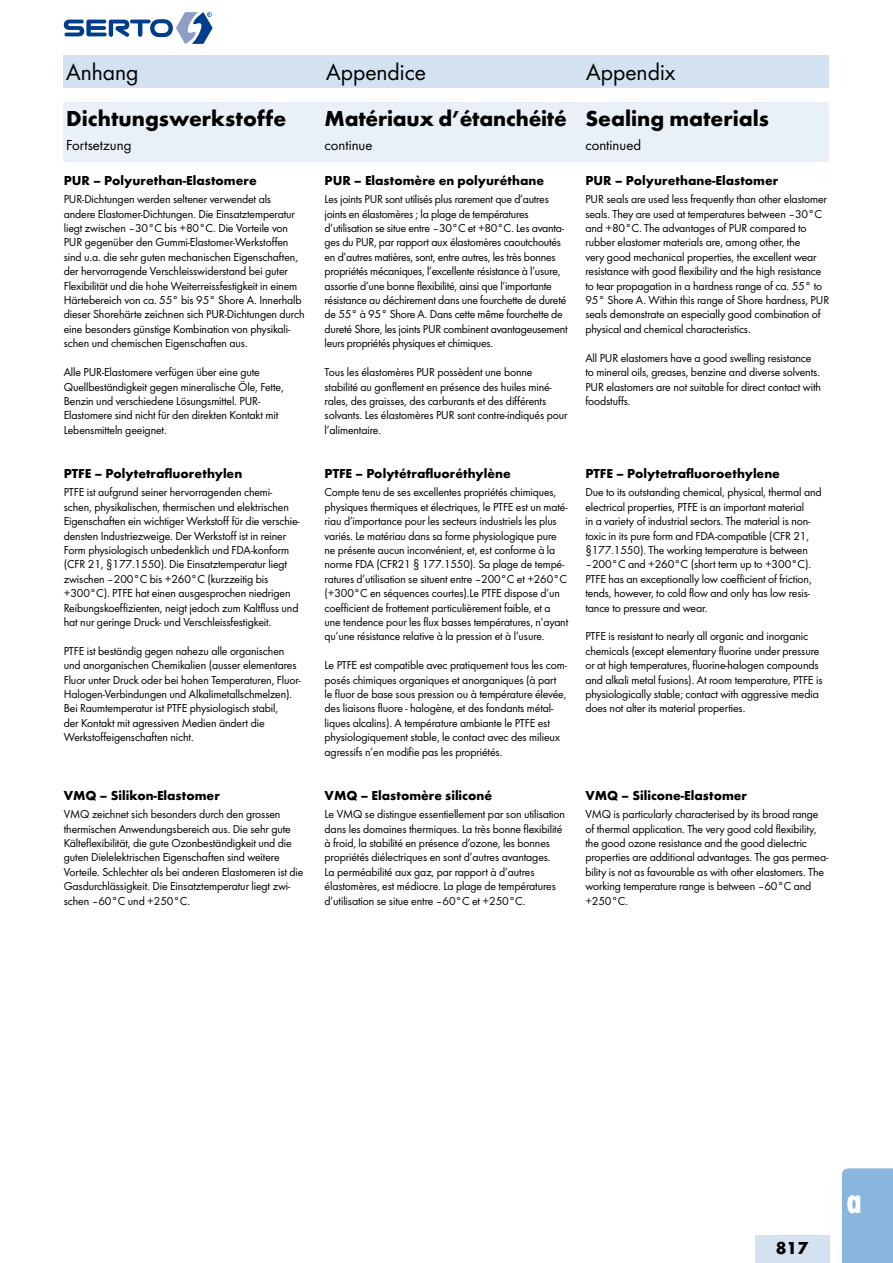
<style>
.page{position:relative;width:893px;height:1263px;background:#fff}
.page>*{position:absolute;margin:0;border:0;box-sizing:border-box;transform-origin:0 0}
.t1{font:700 39px "Futura Con";color:#fff}
.t2{font:24px "Futura Boo";color:#000}
.t3{font:700 22.5px "Futura";color:#000}
.t4{font:700 18px "Futura";color:#000}
.t5{font:15px "Futura Boo";color:#000}
.t6{font:700 13.5px "Futura";color:#000}
.t7{font:12px/14.4px "Futura Boo";letter-spacing:-.01em;color:#000}
</style>
<div class="page">
<svg style="left:64px;top:12px;width:149px;height:32px"></svg>
<div style="left:64px;top:55px;width:765px;height:33px;background:#d4e1f1"></div>
<div style="left:64px;top:102px;width:765px;height:60px;background:#eaf0f8"></div>
<div style="left:755px;top:1235px;width:74px;height:28px;background:#d4e1f1"></div>
<div style="left:842px;top:1168px;width:51px;height:95px;background:#8ab5dd"></div>
<h2 class="t2" style="left:66px;top:58px;width:74px">Anhang</h2>
<h2 class="t2" style="left:326px;top:58px;width:101px">Appendice</h2>
<h2 class="t2" style="left:586px;top:58px;width:91px">Appendix</h2>
<h3 class="t3" style="left:66px;top:104px;width:222px">Dichtungswerkstoffe</h3>
<p class="t5" style="left:66px;top:136px;width:67px">Fortsetzung</p>
<p class="t6" style="left:64px;top:172px;width:195px">PUR – Polyurethan-Elastomere</p>
<p class="t7" style="left:64px;top:192px;width:242px">PUR-Dichtungen werden seltener verwendet als andere Elastomer-Dichtungen. Die Einsatztemperatur liegt zwischen –30°C bis +80°C. Die Vorteile von PUR gegenüber den Gummi-Elastomer-Werkstoffen sind u.a. die sehr guten mechanischen Eigenschaften, der hervorragende Verschleisswiderstand bei guter Flexibilität und die hohe Weiterreissfestigkeit in einem Härtebereich von ca. 55° bis 95° Shore A. Innerhalb dieser Shorehärte zeichnen sich PUR-Dichtungen durch eine besonders günstige Kombination von physikali&shy;schen und chemischen Eigenschaften aus.</p>
<p class="t7" style="left:64px;top:365px;width:222px">Alle PUR-Elastomere verfügen über eine gute Quellbeständigkeit gegen mineralische Öle, Fette, Benzin und verschiedene Lösungsmittel. PUR-Elastomere sind nicht für den direkten Kontakt mit Lebensmitteln geeignet.</p>
<p class="t6" style="left:64px;top:465px;width:180px">PTFE – Polytetrafluorethylen</p>
<p class="t7" style="left:64px;top:485px;width:238px">PTFE ist aufgrund seiner hervorragenden chemi&shy;schen, physikalischen, thermischen und elektrischen Eigenschaften ein wichtiger Werkstoff für die verschie&shy;densten Industriezweige. Der Werkstoff ist in reiner Form physiologisch unbedenklich und FDA-konform (CFR 21, §177.1550). Die Einsatztemperatur liegt zwischen –200°C bis +260°C (kurzzeitig bis +300°C). PTFE hat einen ausgesprochen niedrigen Reibungskoeffizienten, neigt jedoch zum Kaltfluss und hat nur geringe Druck- und Verschleissfestigkeit.</p>
<p class="t7" style="left:64px;top:643px;width:238px">PTFE ist beständig gegen nahezu alle organischen und anorganischen Chemikalien (ausser elementares Fluor unter Druck oder bei hohen Temperaturen, Fluor-Halogen-Verbindungen und Alkalimetallschmelzen).<br>Bei Raumtemperatur ist PTFE physiologisch stabil,<br>der Kontakt mit agressiven Medien ändert die Werkstoffeigenschaften nicht.</p>
<p class="t6" style="left:64px;top:787px;width:158px">VMQ – Silikon-Elastomer</p>
<p class="t7" style="left:64px;top:807px;width:241px">VMQ zeichnet sich besonders durch den grossen thermischen Anwendungsbereich aus. Die sehr gute Kälteflexibilität, die gute Ozonbeständigkeit und die guten Dielelektrischen Eigenschaften sind weitere Vorteile. Schlechter als bei anderen Elastomeren ist die Gasdurchlässigkeit. Die Einsatztemperatur liegt zwi&shy;schen –60°C und +250°C.</p>
<h3 class="t3" style="left:325px;top:104px;width:244px">Matériaux d’étanchéité</h3>
<p class="t5" style="left:325px;top:136px;width:49px">continue</p>
<p class="t6" style="left:325px;top:172px;width:221px">PUR – Elastomère en polyuréthane</p>
<p class="t7" style="left:325px;top:192px;width:245px">Les joints PUR sont utilisés plus rarement que d’autres joints en élastomères ; la plage de températures d’utilisation se situe entre –30°C et +80°C. Les avanta&shy;ges du PUR, par rapport aux élastomères caoutchoutés en d’autres matières, sont, entre autres, les très bonnes propriétés mécaniques, l’excellente résistance à l’usure, assortie d’une bonne flexibilité, ainsi que l’importante résistance au déchirement dans une fourchette de dureté de 55° à 95° Shore A. Dans cette même fourchette de dureté Shore, les joints PUR combinent avantageusement leurs propriétés physiques et chimiques.</p>
<p class="t7" style="left:325px;top:365px;width:244px">Tous les élastomères PUR possèdent une bonne stabilité au gonflement en présence des huiles miné&shy;rales, des graisses, des carburants et des différents solvants. Les élastomères PUR sont contre-indiqués pour l’alimentaire.</p>
<p class="t6" style="left:325px;top:465px;width:188px">PTFE – Polytétrafluoréthylène</p>
<p class="t7" style="left:325px;top:485px;width:245px">Compte tenu de ses excellentes propriétés chimiques, physiques thermiques et électriques, le PTFE est un maté&shy;riau d’importance pour les secteurs industriels les plus variés. Le matériau dans sa forme physiologique pure ne présente aucun inconvénient, et, est conforme à la norme FDA (CFR21 § 177.1550). Sa plage de tempé&shy;ratures d’utilisation se situent entre –200°C et +260°C (+300°C en séquences courtes).Le PTFE dispose d’un coefficient de frottement particulièrement faible, et a une tendence pour les flux basses températures, n’ayant qu’une résistance relative à la pression et à l’usure.</p>
<p class="t7" style="left:325px;top:658px;width:244px">Le PTFE est compatible avec pratiquement tous les com&shy;posés chimiques organiques et anorganiques (à part le fluor de base sous pression ou à température élevée, des liaisons fluore - halogène, et des fondants métal&shy;liques alcalins). A température ambiante le PTFE est physiologiquement stable, le contact avec des milieux agressifs n’en modifie pas les propriétés.</p>
<p class="t6" style="left:325px;top:787px;width:169px">VMQ – Elastomère siliconé</p>
<p class="t7" style="left:325px;top:807px;width:242px">Le VMQ se distingue essentiellement par son utilisation dans les domaines thermiques. La très bonne flexibilité à froid, la stabilité en présence d’ozone, les bonnes propriétés diélectriques en sont d’autres avantages.<br>La perméabilité aux gaz, par rapport à d’autres élastomères, est médiocre. La plage de températures d’utilisation se situe entre –60°C et +250°C.</p>
<h3 class="t3" style="left:585px;top:104px;width:185px">Sealing materials</h3>
<p class="t5" style="left:585px;top:136px;width:57px">continued</p>
<p class="t6" style="left:585px;top:172px;width:194px">PUR – Polyurethane-Elastomer</p>
<p class="t7" style="left:585px;top:192px;width:245px">PUR seals are used less frequently than other elastomer seals. They are used at temperatures between –30°C and +80°C. The advantages of PUR compared to rubber elastomer materials are, among other, the<br>very good mechanical properties, the excellent wear resistance with good flexibility and the high resistance to tear propagation in a hardness range of ca. 55° to 95° Shore A. Within this range of Shore hardness, PUR seals demonstrate an especially good combination of physical and chemical characteristics.</p>
<p class="t7" style="left:585px;top:350px;width:237px">All PUR elastomers have a good swelling resistance to mineral oils, greases, benzine and diverse solvents.<br>PUR elastomers are not suitable for direct contact with foodstuffs.</p>
<p class="t6" style="left:585px;top:465px;width:196px">PTFE – Polytetrafluoroethylene</p>
<p class="t7" style="left:585px;top:485px;width:238px">Due to its outstanding chemical, physical, thermal and electrical properties, PTFE is an important material<br>in a variety of industrial sectors. The material is non&shy;toxic in its pure form and FDA-compatible (CFR 21, §177.1550). The working temperature is between –200°C and +260°C (short term up to +300°C).<br>PTFE has an exceptionally low coefficient of friction, tends, however, to cold flow and only has low resis&shy;tance to pressure and wear.</p>
<p class="t7" style="left:585px;top:629px;width:239px">PTFE is resistant to nearly all organic and inorganic chemicals (except elementary fluorine under pressure or at high temperatures, fluorine-halogen compounds and alkali metal fusions). At room temperature, PTFE is physiologically stable; contact with aggressive media does not alter its material properties.</p>
<p class="t6" style="left:585px;top:787px;width:163px">VMQ – Silicone-Elastomer</p>
<p class="t7" style="left:585px;top:807px;width:244px">VMQ is particularly characterised by its broad range of thermal application. The very good cold flexibility, the good ozone resistance and the good dielectric properties are additional advantages. The gas permea&shy;bility is not as favourable as with other elastomers. The working temperature range is between –60°C and +250°C.</p>
<h3 class="t4" style="left:776px;top:1237px;width:34px">817</h3>
<h1 class="t1" style="left:847px;top:1177px;width:17px">a</h1>
</div>
